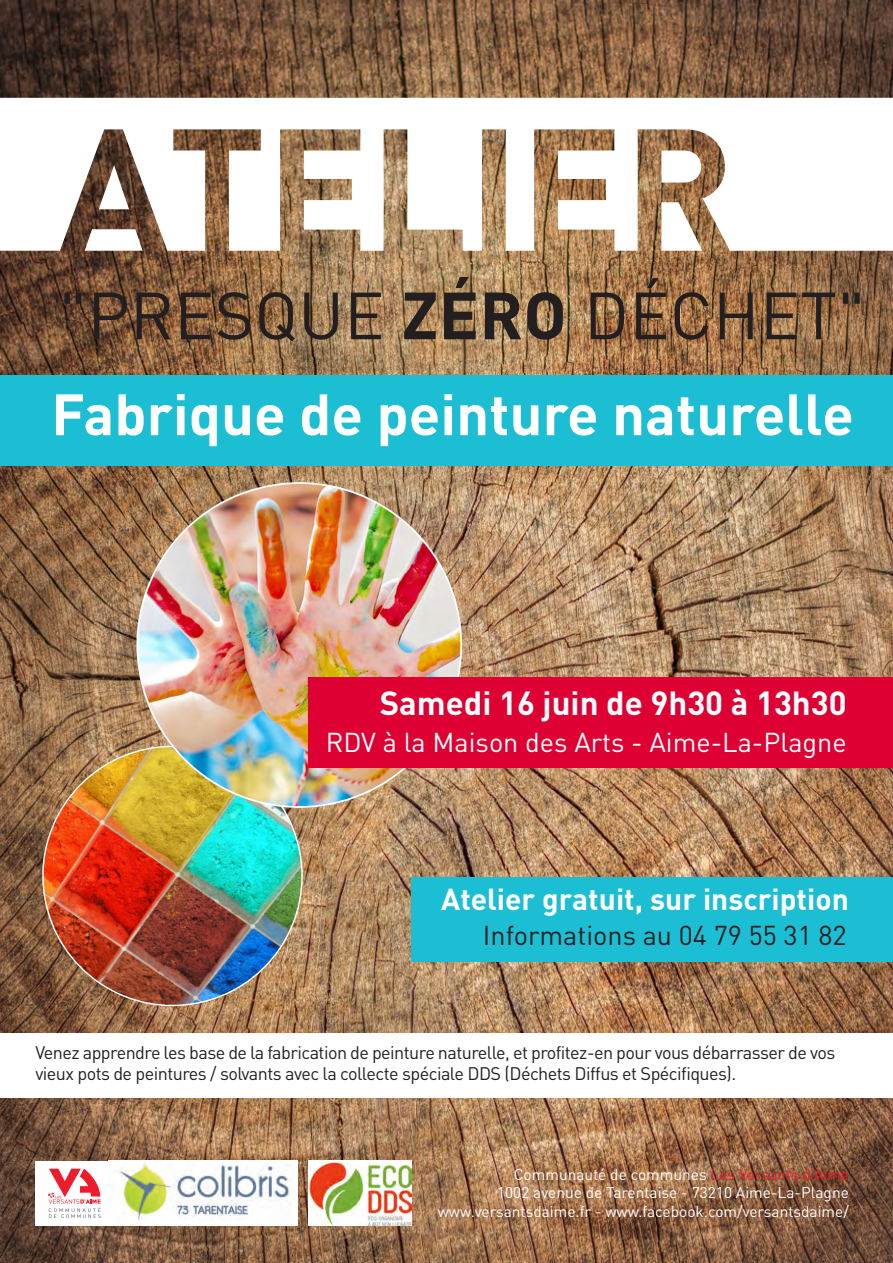
<style>
.page{position:relative;width:893px;height:1263px;background:#fff}
.page>*{position:absolute;margin:0;border:0;box-sizing:border-box;transform-origin:0 0}
.t1{font:700 33px "DINOT";color:#fff}
.t2{font:700 30px "DINOT";color:#fff}
.t3{font:27px "DINOT";color:#fff}
.t4{font:27px "DINOT";color:#231f20}
.t5{font:18px/21.6px "DINOT";letter-spacing:-.03em;color:#231f20}
.t6{font:15.45px "DINOT";color:#fff}
.s1{color:#ee1b2d}
</style>
<div class="page">
<img style="left:0;top:0;width:892px;height:1263px">
<div style="left:0;top:1034px;width:893px;height:64px;background:#fff"></div>
<svg style="left:0;top:98px;width:893px;height:153px"></svg>
<img style="left:25px;top:728px;width:295px;height:295px">
<img style="left:114px;top:465px;width:370px;height:365px">
<img style="left:308px;top:1160px;width:104px;height:65px">
<div style="left:35px;top:1161px;width:263px;height:64px;background:#fff"></div>
<div style="left:0;top:375px;width:893px;height:90px;background:#1cbed4"></div>
<div style="left:308px;top:677px;width:585px;height:90px;background:#de0033"></div>
<svg style="left:48px;top:1169px;width:53px;height:49px"></svg>
<img style="left:115px;top:1162px;width:177px;height:59px">
<div style="left:412px;top:877px;width:481px;height:85px;background:#1cbed4"></div>
<svg style="left:56px;top:394px;width:795px;height:52px"></svg>
<img style="left:65px;top:277px;width:795px;height:65px">
<p class="t1" style="left:380px;top:682px;width:468px">Samedi 16 juin de 9h30 à 13h30</p>
<p class="t3" style="left:326px;top:725px;width:522px">RDV à la Maison des Arts - Aime-La-Plagne</p>
<p class="t2" style="left:441px;top:879px;width:409px">Atelier gratuit, sur inscription</p>
<p class="t4" style="left:483px;top:919px;width:365px">Informations au 04 79 55 31 82</p>
<p class="t5" style="left:35px;top:1041px;width:801px">Venez apprendre les base de la fabrication de peinture naturelle, et profitez-en pour vous débarrasser de vos vieux pots de peintures / solvants avec la collecte spéciale DDS (Déchets Diffus et Spécifiques).</p>
<p class="t6" style="left:514px;top:1164px;width:337px">Communauté de communes <span class="s1">Les Versants d’Aime</span></p>
<p class="t6" style="left:497px;top:1183px;width:353px">1002 avenue de Tarentaise - 73210 Aime-La-Plagne</p>
<p class="t6" style="left:438px;top:1201px;width:413px">www.versantsdaime.fr - www.facebook.com/versantsdaime/</p>
</div>
